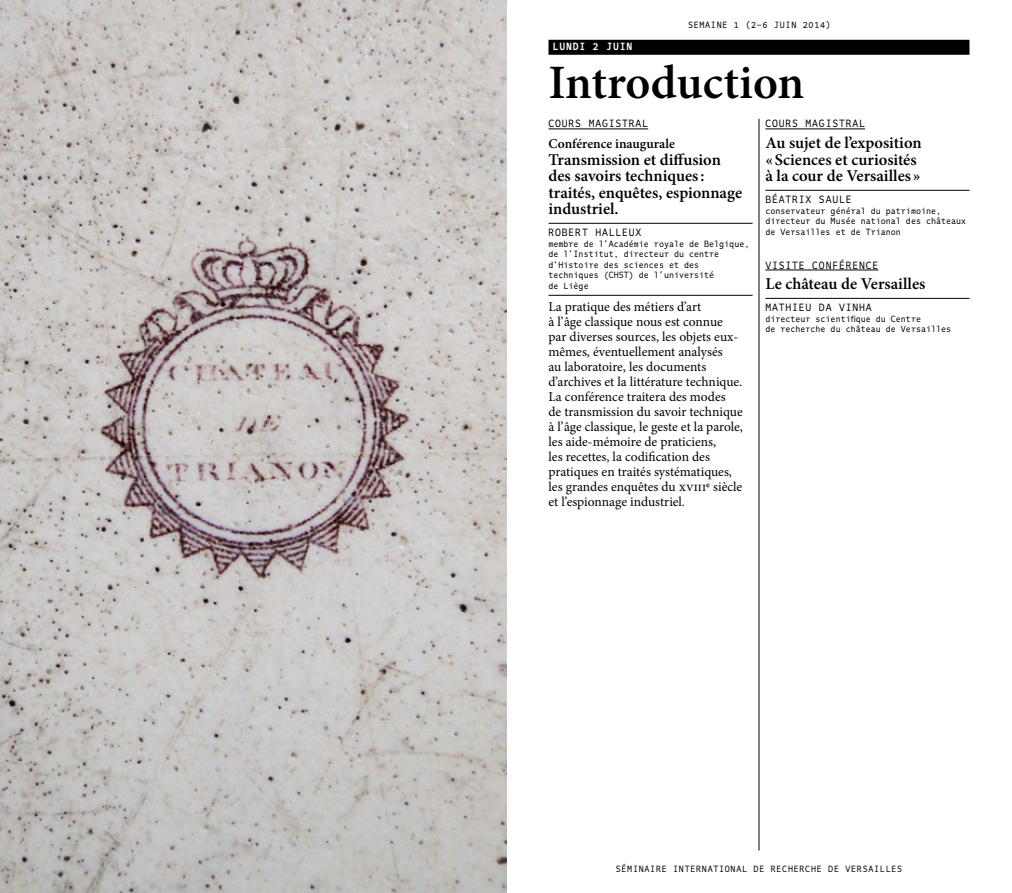
<style>
.page{position:relative;width:1012px;height:893px;background:#fff}
.page>*{position:absolute;margin:0;border:0;box-sizing:border-box;transform-origin:0 0}
.t1{font:600 48px "Minion Pro";letter-spacing:-.005em;color:#000}
.t2{font:600 16.5px/16.5px "Minion Pro";color:#000}
.t3{font:13.5px/15px "Minion Pro";letter-spacing:-.005em;color:#000}
.t4{font:600 13.5px "Minion Pro";color:#000}
.t5{font:10.5px "Comb Pro";letter-spacing:.08em;color:#000}
.t6{font:700 10.5px "Comb Pro";letter-spacing:.08em;color:#fff}
.t7{font:9px/10.5px "Comb Pro";color:#000}
.t8{font:9px "Comb Pro";letter-spacing:.08em;color:#000}
</style>
<div class="page">
<div style="left:549px;top:40px;width:420px;height:15px;background:#000"></div>
<hr style="left:549px;top:129px;width:99px;height:1px;background:#000">
<hr style="left:549px;top:223px;width:204px;height:1px;background:#000">
<hr style="left:549px;top:295px;width:204px;height:1px;background:#000">
<hr style="left:765px;top:129px;width:100px;height:1px;background:#000">
<hr style="left:765px;top:190px;width:204px;height:1px;background:#000">
<hr style="left:765px;top:270px;width:113px;height:1px;background:#000">
<hr style="left:765px;top:298px;width:204px;height:1px;background:#000">
<hr style="left:759px;top:119px;width:1px;height:731px;background:#000">
<img style="left:0;top:0;width:506px;height:893px">
<p class="t8" style="left:688px;top:18px;width:144px">Semaine 1 (2–6 juin 2014)</p>
<p class="t6" style="left:553px;top:39px;width:81px">LUNDI 2 JUIN</p>
<h1 class="t1" style="left:549px;top:49px;width:257px">Introduction</h1>
<p class="t5" style="left:549px;top:116px;width:101px">Cours magistral</p>
<p class="t4" style="left:549px;top:135px;width:128px">Conférence inaugurale</p>
<p class="t2" style="left:549px;top:151px;width:195px">Transmission et diffusion des savoirs techniques: traités, enquêtes, espionnage industriel.</p>
<p class="t5" style="left:549px;top:225px;width:94px">Robert Halleux</p>
<p class="t7" style="left:549px;top:238px;width:202px">membre de l’Académie royale de Belgique, de l’I nstitut, directeur du centre d’Histoire des sciences et des techniques (CHST) de l’université<br>de Liège</p>
<p class="t3" style="left:549px;top:299px;width:196px">La pratique des métiers d’art<br>à l’âge classique nous est connue par diverses sources, les objets eux&shy;mêmes, éventuellement analysés<br>au laboratoire, les documents d’archives et la littérature technique.<br>La conférence traitera des modes<br>de transmission du savoir technique à l’âge classique, le geste et la parole, les aide-mémoire de praticiens,<br>les recettes, la codification des pratiques en traités systématiques, les grandes enquêtes du xviiie siècle et l’espionnage industriel.</p>
<p class="t5" style="left:765px;top:116px;width:101px">Cours magistral</p>
<p class="t2" style="left:765px;top:135px;width:158px">Au sujet de l’exposition « Sciences et curiosités à la cour de Versailles »</p>
<p class="t5" style="left:765px;top:192px;width:88px">BéatriX Saule</p>
<p class="t7" style="left:765px;top:205px;width:202px">conservateur général du patrimoine, directeur du Musée national des châteaux de Versailles et de Trianon</p>
<p class="t5" style="left:765px;top:257px;width:115px">Visite conf érence</p>
<p class="t2" style="left:765px;top:276px;width:162px">Le château de Versailles</p>
<p class="t5" style="left:765px;top:300px;width:108px">Mathieu da Vinha</p>
<p class="t7" style="left:765px;top:313px;width:187px">directeur scientifique du Centre<br>de recherche du château de Versailles</p>
<p class="t8" style="left:616px;top:862px;width:287px">Séminaire international DE Recherche DE versailles</p>
</div>
